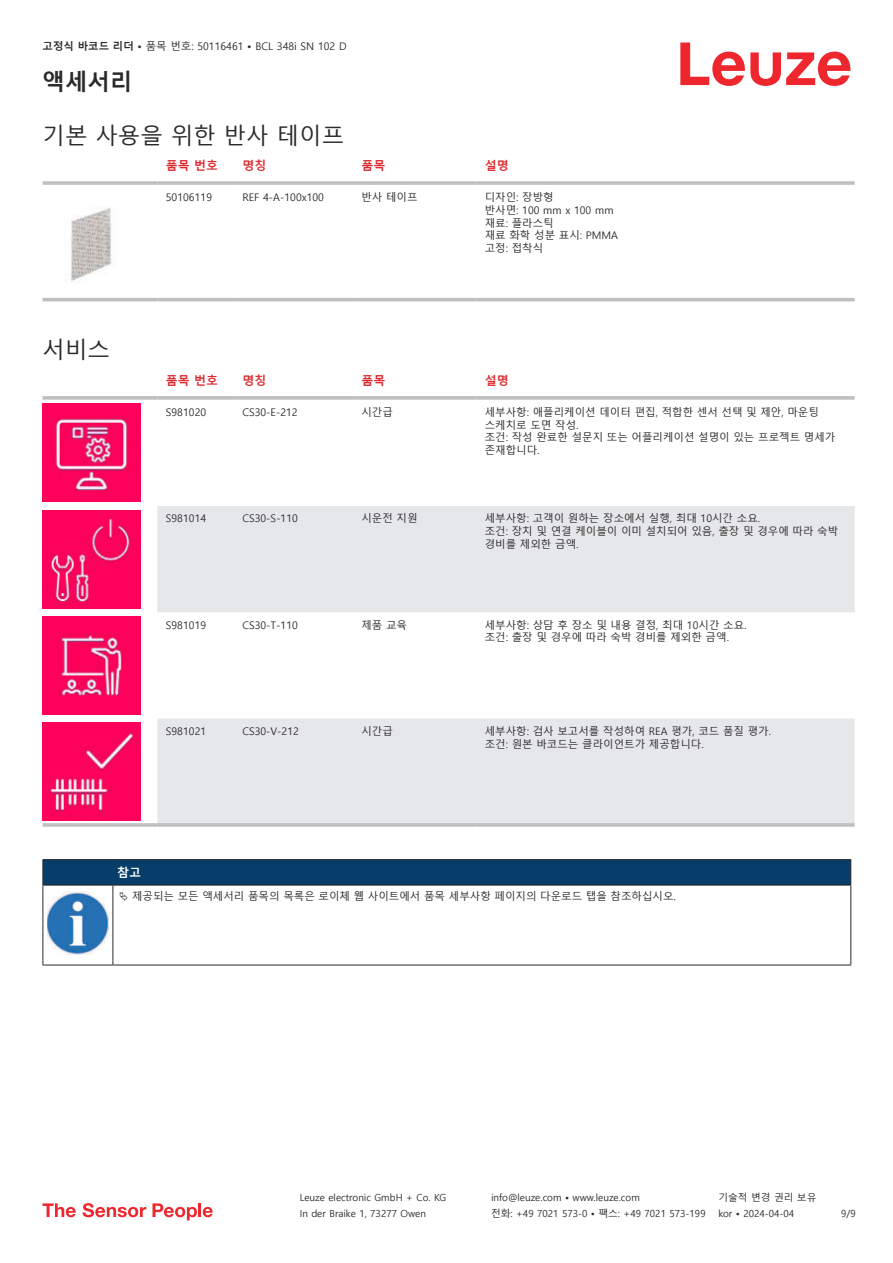
<style>
.page{position:relative;width:893px;height:1263px;background:#fff}
.page>*{position:absolute;margin:0;border:0;box-sizing:border-box;transform-origin:0 0}
.t1{font:22.5px "Malgun Gothic";color:#2b292a}
.t2{font:700 22.5px "Malgun Gothic";color:#2b292a}
.t3{font:700 12px "Malgun Gothic";color:#db2a30}
.t4{font:700 12px "Malgun Gothic";color:#fff}
.t5{font:10.5px/12.6px "Malgun Gothic";color:#2b292a}
.t6{font:9.75px "Malgun Gothic";color:#2b292a}
.s1{font-weight:700}
</style>
<div class="page">
<svg style="left:680px;top:43px;width:170px;height:43px"></svg>
<svg style="left:43px;top:301px;width:812px;height:1px"></svg>
<hr style="left:43px;top:181px;width:114px;height:4px;background:#bdbfc1">
<hr style="left:157px;top:181px;width:77px;height:4px;background:#c8cacb">
<hr style="left:234px;top:181px;width:119px;height:4px;background:#c3c5c6">
<hr style="left:353px;top:181px;width:123px;height:4px;background:#bdbfc1">
<hr style="left:476px;top:181px;width:379px;height:4px;background:#c8cacb">
<hr style="left:43px;top:298px;width:114px;height:3px;background:#bdbfc1">
<hr style="left:157px;top:298px;width:77px;height:3px;background:#bdbfc1">
<hr style="left:234px;top:298px;width:119px;height:3px;background:#bdbfc1">
<hr style="left:353px;top:298px;width:123px;height:3px;background:#bdbfc1">
<hr style="left:476px;top:298px;width:379px;height:3px;background:#bdbfc1">
<img style="left:71px;top:208px;width:41px;height:74px">
<svg style="left:157px;top:506px;width:698px;height:317px;fill:#e6e7e9"></svg>
<svg style="left:43px;top:396px;width:114px;height:4px"></svg>
<svg style="left:157px;top:396px;width:77px;height:4px"></svg>
<svg style="left:234px;top:396px;width:119px;height:4px"></svg>
<svg style="left:353px;top:396px;width:123px;height:4px"></svg>
<svg style="left:476px;top:396px;width:379px;height:4px;background:#c3c5c7"></svg>
<hr style="left:43px;top:823px;width:114px;height:4px;background:#bdbfc1">
<hr style="left:157px;top:823px;width:77px;height:4px;background:#bdbfc1">
<svg style="left:234px;top:823px;width:119px;height:4px"></svg>
<svg style="left:353px;top:823px;width:123px;height:4px"></svg>
<hr style="left:476px;top:823px;width:379px;height:4px;background:#bdbfc1">
<img style="left:43px;top:404px;width:97px;height:98px">
<img style="left:43px;top:510px;width:97px;height:98px">
<img style="left:43px;top:616px;width:97px;height:98px">
<img style="left:43px;top:723px;width:97px;height:98px">
<svg style="left:44px;top:886px;width:806px;height:79px"></svg>
<hr style="left:43px;top:885px;width:70px;height:1px;background:#2b292a">
<svg style="left:43px;top:859px;width:808px;height:26px;background:#083c65"></svg>
<hr style="left:113px;top:885px;width:738px;height:1px;background:#2b292a">
<hr style="left:43px;top:885px;width:1px;height:75px;background:#2b292a">
<hr style="left:113px;top:885px;width:1px;height:75px;background:#2b292a">
<hr style="left:850px;top:885px;width:1px;height:75px;background:#2b292a">
<hr style="left:43px;top:965px;width:70px;height:1px;background:#2b292a">
<hr style="left:113px;top:965px;width:738px;height:1px;background:#2b292a">
<img style="left:47px;top:891px;width:61px;height:63px">
<div style="left:115px;top:886px;width:734px;height:20px;background:#fff"></div>
<svg style="left:43px;top:1203px;width:33px;height:14px"></svg>
<svg style="left:83px;top:1203px;width:63px;height:14px"></svg>
<svg style="left:153px;top:1203px;width:44px;height:17px"></svg>
<hr style="left:198px;top:1203px;width:3px;height:14px;background:#ed272d">
<svg style="left:203px;top:1207px;width:10px;height:10px"></svg>
<p class="t5" style="left:43px;top:40px;width:306px"><span class="s1">고정식 바코드 리더 •</span> 품목 번호: 50116461 <span class="s1">•</span> BCL 348i SN 102 D</p>
<h1 class="t2" style="left:43px;top:69px;width:91px">액세서리</h1>
<h1 class="t1" style="left:43px;top:123px;width:303px">기본 사용을 위한 반사 테이프</h1>
<p class="t3" style="left:166px;top:159px;width:54px">품목 번호</p>
<p class="t3" style="left:242px;top:159px;width:25px">명칭</p>
<p class="t3" style="left:361px;top:159px;width:25px">품목</p>
<p class="t3" style="left:485px;top:159px;width:25px">설명</p>
<p class="t5" style="left:166px;top:191px;width:48px">50106119</p>
<p class="t5" style="left:242px;top:191px;width:83px">REF 4-A-100x100</p>
<p class="t5" style="left:361px;top:191px;width:58px">반사 테이프</p>
<p class="t5" style="left:485px;top:191px;width:135px">디자인: 장방형<br>반사면: 100 mm x 100 mm 재료: 플라스틱<br>재료 화학 성분 표시: PMMA 고정: 접착식</p>
<h1 class="t1" style="left:43px;top:337px;width:69px">서비스</h1>
<p class="t3" style="left:166px;top:374px;width:54px">품목 번호</p>
<p class="t3" style="left:242px;top:374px;width:25px">명칭</p>
<p class="t3" style="left:361px;top:374px;width:25px">품목</p>
<p class="t3" style="left:485px;top:374px;width:25px">설명</p>
<p class="t5" style="left:166px;top:406px;width:42px">S981020</p>
<p class="t5" style="left:242px;top:406px;width:57px">CS30-E-212</p>
<p class="t5" style="left:361px;top:406px;width:33px">시간급</p>
<p class="t5" style="left:485px;top:406px;width:352px">세부사항: 애플리케이션 데이터 편집, 적합한 센서 선택 및 제안, 마운팅 스케치로 도면 작성.<br>조건: 작성 완료한 설문지 또는 어플리케이션 설명이 있는 프로젝트 명세가 존재합니다.</p>
<p class="t5" style="left:166px;top:513px;width:42px">S981014</p>
<p class="t5" style="left:242px;top:513px;width:57px">CS30-S-110</p>
<p class="t5" style="left:361px;top:513px;width:58px">시운전 지원</p>
<p class="t5" style="left:485px;top:513px;width:355px">세부사항: 고객이 원하는 장소에서 실행, 최대 10시간 소요.<br>조건: 장치 및 연결 케이블이 이미 설치되어 있음, 출장 및 경우에 따라 숙박 경비를 제외한 금액.</p>
<p class="t5" style="left:166px;top:619px;width:42px">S981019</p>
<p class="t5" style="left:242px;top:619px;width:57px">CS30-T-110</p>
<p class="t5" style="left:361px;top:619px;width:47px">제품 교육</p>
<p class="t5" style="left:485px;top:619px;width:263px">세부사항: 상담 후 장소 및 내용 결정, 최대 10시간 소요. 조건: 출장 및 경우에 따라 숙박 경비를 제외한 금액.</p>
<p class="t5" style="left:166px;top:725px;width:42px">S981021</p>
<p class="t5" style="left:242px;top:725px;width:58px">CS30-V-212</p>
<p class="t5" style="left:361px;top:725px;width:33px">시간급</p>
<p class="t5" style="left:485px;top:725px;width:288px">세부사항: 검사 보고서를 작성하여 REA 평가, 코드 품질 평가. 조건: 원본 바코드는 클라이언트가 제공합니다.</p>
<p class="t4" style="left:117px;top:866px;width:25px">참고</p>
<p class="t5" style="left:132px;top:890px;width:545px">제공되는 모든 액세서리 품목의 목록은 로이체 웹 사이트에서 품목 세부사항 페이지의 다운로드 탭을 참조하십시오.</p>
<p class="t6" style="left:300px;top:1192px;width:148px">Leuze electronic GmbH + Co. KG</p>
<p class="t6" style="left:491px;top:1192px;width:150px">info@leuze.com • www.leuze.com</p>
<p class="t6" style="left:718px;top:1192px;width:100px">기술적 변경 권리 보유</p>
<p class="t6" style="left:300px;top:1208px;width:128px">In der Braike 1, 73277 Owen</p>
<p class="t6" style="left:491px;top:1208px;width:216px">전화: +49 7021 573-0 • 팩스: +49 7021 573-199</p>
<p class="t6" style="left:718px;top:1208px;width:77px">kor • 2024-04-04</p>
<p class="t6" style="left:841px;top:1208px;width:16px">9/9</p>
</div>
